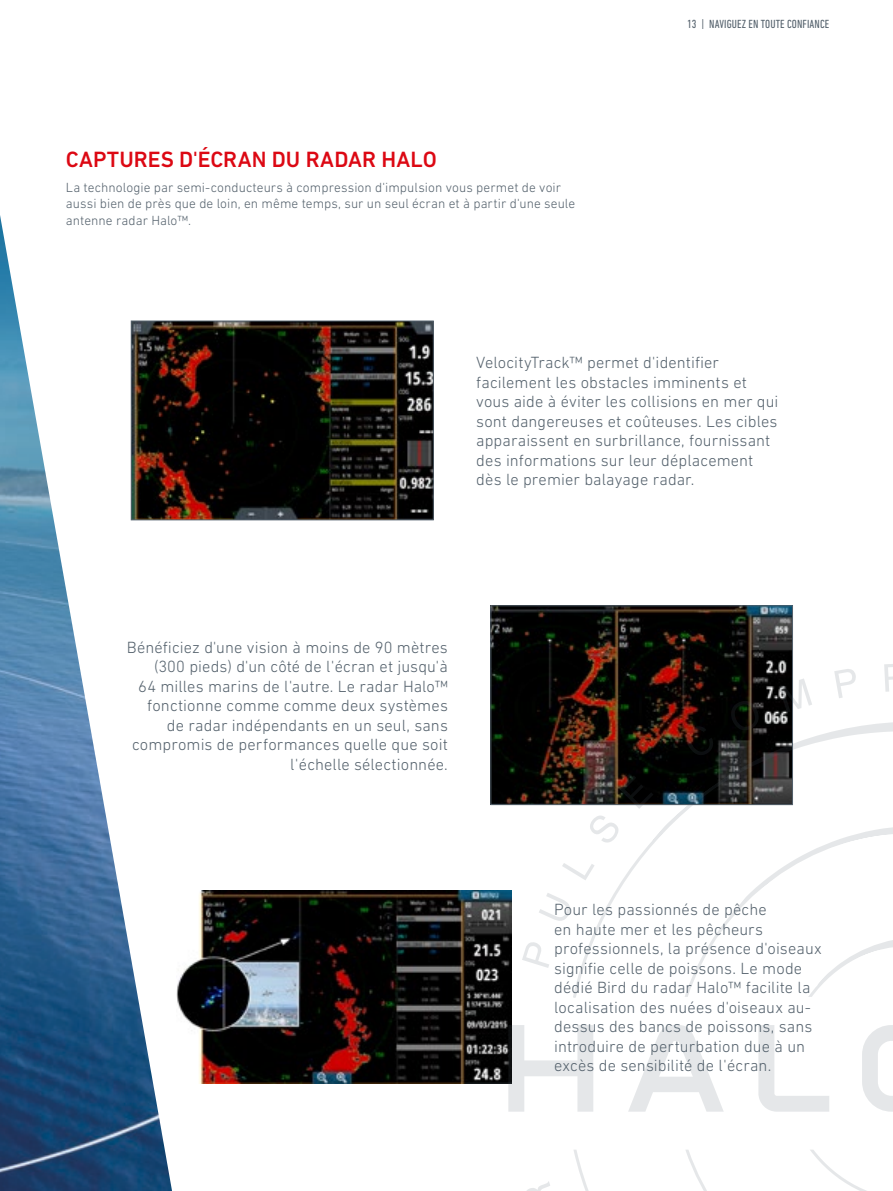
<style>
.page{position:relative;width:893px;height:1191px;background:#fff}
.page>*{position:absolute;margin:0;border:0;box-sizing:border-box;transform-origin:0 0}
.t1{font:500 22.5px "DIN Next LT Pro";letter-spacing:.01em;color:#dc0813}
.t2{font:300 16.5px/19.5px "DIN Next LT Pro";letter-spacing:.005em;color:#54616c}
.t3{font:300 13.5px/16.5px "DIN Next LT Pro";letter-spacing:.005em;color:#54616c}
.t4{font:condensed 12px "DIN Next LT Pro";letter-spacing:.01em;color:#54616c}
</style>
<div class="page">
<img style="left:0;top:215px;width:172px;height:976px">
<img style="left:177px;top:890px;width:331px;height:193px">
<img style="left:133px;top:322px;width:299px;height:196px">
<div style="left:131px;top:320px;width:303px;height:200px;border:1px solid #54616c"></div>
<img style="left:492px;top:607px;width:299px;height:196px">
<svg style="left:731px;top:700px;width:28px;height:21px"></svg>
<svg style="left:779px;top:678px;width:33px;height:34px"></svg>
<svg style="left:834px;top:669px;width:22px;height:29px"></svg>
<svg style="left:884px;top:664px;width:9px;height:28px"></svg>
<svg style="left:508px;top:721px;width:385px;height:470px"></svg>
<h1 class="t1" style="left:66px;top:147px;width:372px">CAPTURES D'ÉCRAN DU RADAR HALO</h1>
<p class="t3" style="left:66px;top:178px;width:511px">La technologie par semi-conducteurs à compression d'impulsion vous permet de voir aussi bien de près que de loin, en même temps, sur un seul écran et à partir d'une seule antenne radar Halo™.</p>
<p class="t4" style="left:687px;top:17px;width:143px">13 | NAVIGUEZ EN TOUTE CONFIANCE</p>
<p class="t2" style="left:476px;top:352px;width:304px">VelocityTrack™ permet d'identifier facilement les obstacles imminents et vous aide à éviter les collisions en mer qui sont dangereuses et coûteuses. Les cibles apparaissent en surbrillance, fournissant des informations sur leur déplacement dès le premier balayage radar.</p>
<p class="t2" style="left:127px;top:637px;width:323px;text-align:right">Bénéficiez d'une vision à moins de 90 mètres (300 pieds) d'un côté de l'écran et jusqu'à<br>64 milles marins de l'autre. Le radar Halo™ fonctionne comme comme deux systèmes de radar indépendants en un seul, sans compromis de performances quelle que soit l'échelle sélectionnée.</p>
<p class="t2" style="left:554px;top:899px;width:269px">Pour les passionnés de pêche<br>en haute mer et les pêcheurs professionnels, la présence d'oiseaux signifie celle de poissons. Le mode dédié Bird du radar Halo™ facilite la localisation des nuées d'oiseaux au&shy;dessus des bancs de poissons, sans introduire de perturbation due à un excès de sensibilité de l'écran.</p>
</div>
